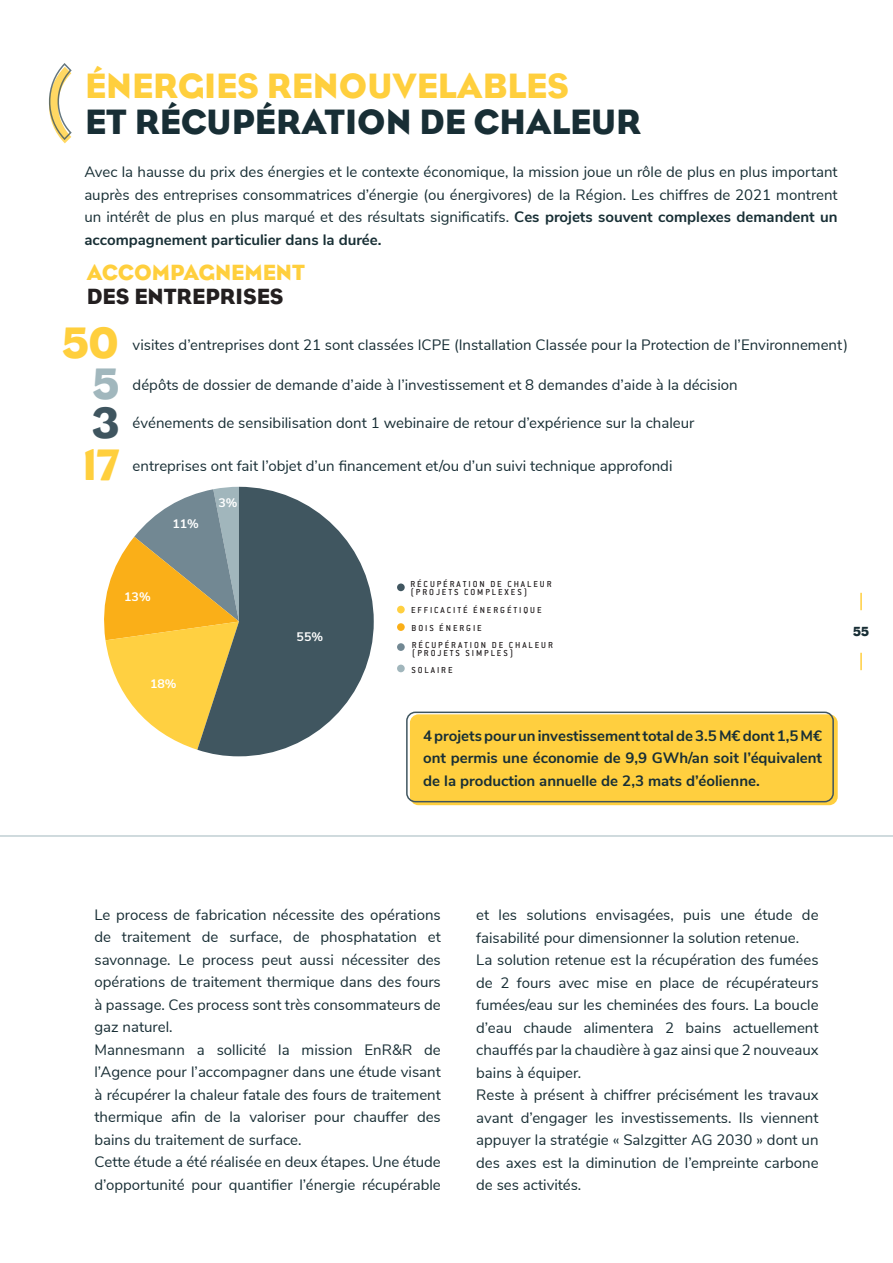
<style>
.page{position:relative;width:893px;height:1263px;background:#fff}
.page>*{position:absolute;margin:0;border:0;box-sizing:border-box;transform-origin:0 0}
.t1{font:45px "Eagle";color:#ffcf3d}
.t2{font:45px "Eagle";color:#a1b7bd}
.t3{font:45px "Eagle";color:#3f555f}
.t4{font:36px "Eagle";color:#182e35}
.t5{font:36px "Eagle";color:#ffcf3d}
.t6{font:22.5px "Eagle";color:#ffcf3d}
.t7{font:22.5px "Eagle";color:#231f20}
.t8{font:15px/22.5px "Nunito Sans";color:#182e35}
.t9{font:15px/22.5px "Nunito Sans";color:#182f35;text-align:justify}
.t10{font:700 15px/22.5px "Nunito Sans";color:#182f35;text-align:justify}
.t11{font:13.5px "Eagle";color:#182e35}
.t12{font:700 12.3px "Nunito Sans";color:#fff}
.t13{font:700 12.3px "Nunito Sans";color:#e6eced}
.t14{font:500 9.6px/8.2px "Conduit ITC Std";letter-spacing:.2em;color:#231f20}
.s1{font-weight:700}
.s2{color:#fff}
</style>
<div class="page">
<svg style="left:860px;top:593px;width:2px;height:17px"></svg>
<svg style="left:860px;top:653px;width:2px;height:17px"></svg>
<hr style="left:0;top:836px;width:893px;height:1px;background:#a1b7bd">
<svg style="left:49px;top:63px;width:23px;height:80px"></svg>
<div style="left:397px;top:583px;width:8px;height:8px;background:#405660;border-radius:50%"></div>
<div style="left:397px;top:606px;width:8px;height:7px;background:#ffd041;border-radius:50%"></div>
<div style="left:397px;top:623px;width:8px;height:8px;background:#faaf18;border-radius:50%"></div>
<div style="left:397px;top:643px;width:8px;height:8px;background:#728893;border-radius:50%"></div>
<div style="left:397px;top:665px;width:8px;height:7px;background:#a1b6bc;border-radius:50%"></div>
<svg style="left:104px;top:493px;width:93px;height:257px"></svg>
<svg style="left:197px;top:487px;width:177px;height:269px;fill:#405660"></svg>
<div style="left:410px;top:714px;width:428px;height:91px;background:#ffcf3f;border-radius:9px"></div>
<div style="left:406px;top:711px;width:428px;height:91px;border:2px solid #3f555f;border-radius:9px"></div>
<h2 class="t5" style="left:85px;top:65px;width:485px">ÉNERGIES RENOUVELABLES</h2>
<h2 class="t4" style="left:85px;top:101px;width:557px">ET RÉCUPÉRATION DE CHALEUR</h2>
<p class="t9" style="left:84px;top:160px;width:755px">Avec la hausse du prix des énergies et le contexte économique, la mission joue un rôle de plus en plus important auprès des entreprises consommatrices d’énergie (ou énergivores) de la Région. Les chiffres de 2021 montrent un intérêt de plus en plus marqué et des résultats significatifs. <span class="s1">Ces projets souvent complexes demandent un accompagnement particulier dans la durée.</span></p>
<h3 class="t6" style="left:87px;top:259px;width:220px">ACCOMPAGNEMENT</h3>
<h3 class="t7" style="left:87px;top:283px;width:198px">DES ENTREPRISES</h3>
<h1 class="t1" style="left:62px;top:317px;width:58px">50</h1>
<p class="t8" style="left:133px;top:332px;width:717px">visites d’entreprises dont 21 sont classées ICPE (Installation Classée pour la Protection de l’Environnement)</p>
<h1 class="t2" style="left:93px;top:358px;width:28px">5</h1>
<p class="t8" style="left:133px;top:372px;width:607px">dépôts de dossier de demande d’aide à l’investissement et 8 demandes d’aide à la décision</p>
<h1 class="t3" style="left:92px;top:397px;width:28px">3</h1>
<p class="t8" style="left:133px;top:410px;width:563px">événements de sensibilisation dont 1 webinaire de retour d’expérience sur la chaleur</p>
<h1 class="t1" style="left:82px;top:439px;width:38px">17</h1>
<p class="t8" style="left:133px;top:453px;width:541px">entreprises ont fait l’objet d’un financement et/ou d’un suivi technique approfondi</p>
<p class="t12" style="left:172px;top:514px;width:28px">11%</p>
<p class="t12" style="left:219px;top:494px;width:21px">3%</p>
<p class="t12" style="left:124px;top:588px;width:28px">13%</p>
<p class="t12" style="left:150px;top:675px;width:28px">18%</p>
<p class="t13" style="left:261px;top:623px;width:64px">55% <span class="s2">55%</span></p>
<p class="t14" style="left:410px;top:580px;width:143px">RÉCUPÉRATION DE CHALEUR (PROJETS COMPLEXES)</p>
<p class="t14" style="left:411px;top:600px;width:132px;line-height:18px">EFFICACITÉ ÉNERGÉTIQUE<br>BOIS ÉNERGIE</p>
<p class="t14" style="left:411px;top:665px;width:43px">SOLAIRE</p>
<p class="t14" style="left:412px;top:640px;width:143px">RÉCUPÉRATION DE CHALEUR (PROJETS SIMPLES)</p>
<p class="t10" style="left:423px;top:723px;width:400px">4 projets pour un investissement total de 3.5 M€ dont 1,5 M€ ont permis une économie de 9,9 GWh/an soit l’équivalent de la production annuelle de 2,3 mats d’éolienne.</p>
<p class="t11" style="left:853px;top:624px;width:17px">55</p>
<p class="t8" style="left:94px;top:902px;width:348px">Le process de fabrication nécessite des opérations de traitement de surface, de phosphatation et savonnage. Le process peut aussi nécessiter des opérations de traitement thermique dans des fours à passage. Ces process sont très consommateurs de gaz naturel.<br>Mannesmann a sollicité la mission EnR&amp;R de l’Agence pour l’accompagner dans une étude visant à récupérer la chaleur fatale des fours de traitement thermique afin de la valoriser pour chauffer des bains du traitement de surface.<br>Cette étude a été réalisée en deux étapes. Une étude d’opportunité pour quantifier l’énergie récupérable</p>
<p class="t8" style="left:476px;top:903px;width:344px">et les solutions envisagées, puis une étude de faisabilité pour dimensionner la solution retenue.<br>La solution retenue est la récupération des fumées de 2 fours avec mise en place de récupérateurs fumées/eau sur les cheminées des fours. La boucle d’eau chaude alimentera 2 bains actuellement chauffés par la chaudière à gaz ainsi que 2 nouveaux bains à équiper.<br>Reste à présent à chiffrer précisément les travaux avant d’engager les investissements. Ils viennent appuyer la stratégie « Salzgitter AG 2030 » dont un des axes est la diminution de l’empreinte carbone de ses activités.</p>
</div>
